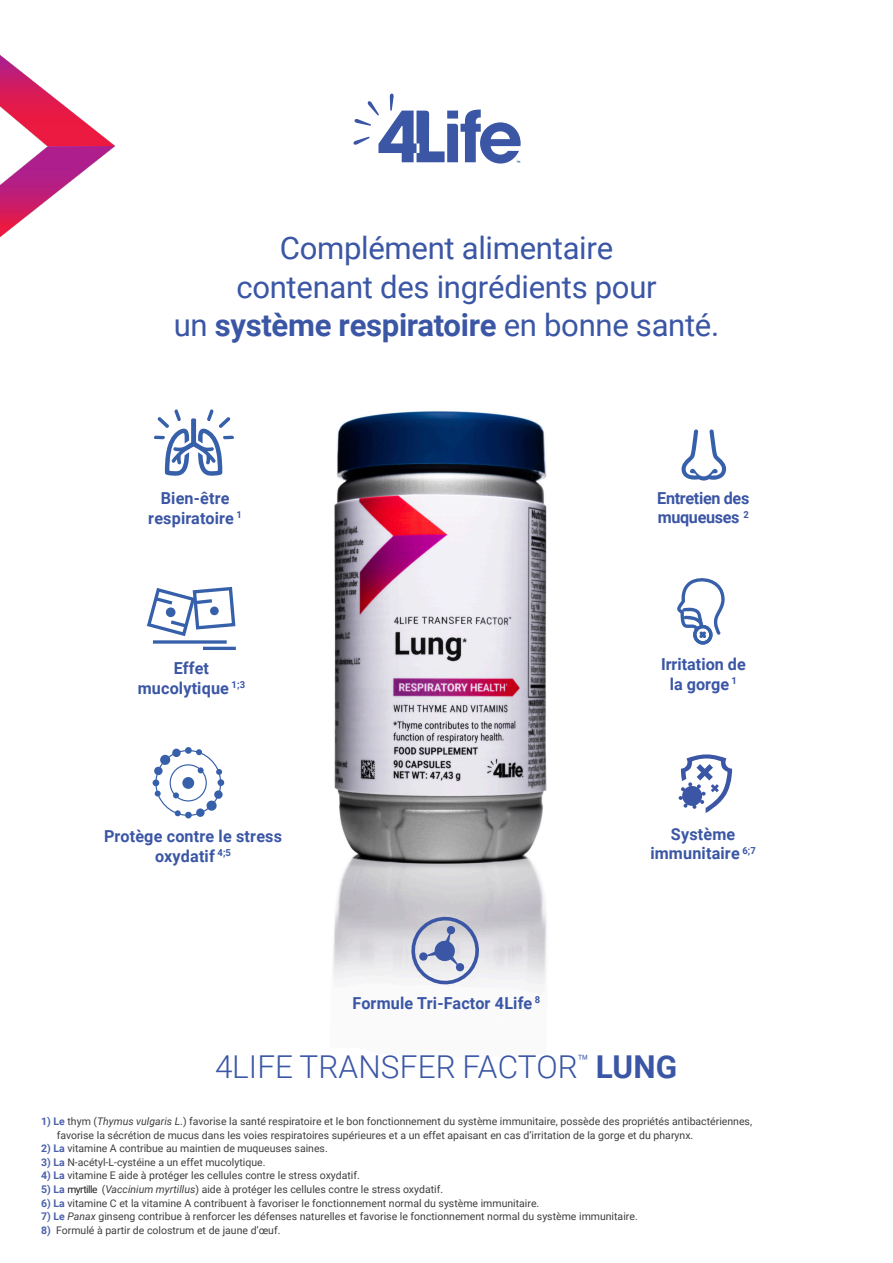
<style>
.page{position:relative;width:893px;height:1263px;background:#fff}
.page>*{position:absolute;margin:0;border:0;box-sizing:border-box;transform-origin:0 0}
.t1{font:300 31.5px "Roboto";letter-spacing:.005em;color:#3a56a5}
.t2{font:31.05px "Roboto";letter-spacing:-.01em;color:#3a56a5}
.t3{font:700 31.05px "Roboto";letter-spacing:-.01em;color:#3a56a5}
.t4{font:700 16.5px "Roboto";letter-spacing:.01em;color:#3a56a5}
.t5{font:700 16.5px "Roboto";letter-spacing:-.02em;color:#3a56a5}
.t6{font:10.5px "Roboto";color:#3e3e3f}
.s1{font-weight:400}
.s2{font-weight:700}
.s3{font-weight:700;color:#4a61ac}
.s4{font-style:italic}
.s5{font-size:10.2px;color:#231f20}
</style>
<div class="page">
<img style="left:333px;top:411px;width:214px;height:574px">
<svg style="left:404px;top:909px;width:82px;height:76px;background:#bcc1d4"></svg>
<svg style="left:353px;top:94px;width:168px;height:70px"></svg>
<svg style="left:147px;top:586px;width:89px;height:51px"></svg>
<svg style="left:153px;top:640px;width:74px;height:4px"></svg>
<hr style="left:203px;top:647px;width:33px;height:3px;background:#3760aa">
<svg style="left:154px;top:409px;width:80px;height:67px"></svg>
<svg style="left:153px;top:747px;width:71px;height:71px"></svg>
<svg style="left:677px;top:429px;width:50px;height:216px"></svg>
<svg style="left:679px;top:754px;width:53px;height:59px"></svg>
<img style="left:0;top:55px;width:115px;height:183px">
<p class="t2" style="left:280px;top:227px;width:335px">Complément alimentaire</p>
<p class="t2" style="left:236px;top:265px;width:422px">contenant des ingrédients pour</p>
<p class="t3" style="left:174px;top:303px;width:547px"><span class="s1">un</span> système respiratoire <span class="s1">en bonne santé.</span></p>
<p class="t4" style="left:161px;top:487px;width:70px">Bien-être</p>
<p class="t4" style="left:148px;top:506px;width:95px">respiratoire <sup>1</sup></p>
<p class="t5" style="left:657px;top:486px;width:94px">Entretien des</p>
<p class="t5" style="left:658px;top:506px;width:93px">muqueuses <sup>2</sup></p>
<p class="t4" style="left:174px;top:656px;width:37px">Effet</p>
<p class="t4" style="left:138px;top:676px;width:109px">mucolytique <sup>1;3</sup></p>
<p class="t4" style="left:661px;top:653px;width:86px">Irritation de</p>
<p class="t4" style="left:670px;top:672px;width:68px">la gorge <sup>1</sup></p>
<p class="t4" style="left:104px;top:825px;width:179px">Protège contre le stress</p>
<p class="t4" style="left:155px;top:844px;width:77px">oxydatif <sup>4;5</sup></p>
<p class="t4" style="left:671px;top:822px;width:66px">Système</p>
<p class="t4" style="left:650px;top:842px;width:107px">immunitaire <sup>6;7</sup></p>
<p class="t4" style="left:352px;top:991px;width:189px">Formule Tri-Factor 4Life <sup>8</sup></p>
<p class="t1" style="left:215px;top:1045px;width:464px">4LIFE TRANSFER FACTOR<sup>™</sup> <span class="s2">LUNG</span></p>
<p class="t6" style="left:41px;top:1114px;width:712px"><span class="s3">1) Le</span> thym (<span class="s4">Thymus vulgaris L</span>.) favorise la santé respiratoire et le bon fonctionnement du système immunitaire, possède des propriétés antibactériennes,</p>
<p class="t6" style="left:57px;top:1127px;width:638px">favorise la sécrétion de mucus dans les voies respiratoires supérieures et a un effet apaisant en cas d’irritation de la gorge et du pharynx.</p>
<p class="t6" style="left:41px;top:1141px;width:288px"><span class="s3">2) La</span> vitamine A contribue au maintien de muqueuses saines.</p>
<p class="t6" style="left:41px;top:1154px;width:226px"><span class="s3">3) La</span> N-acétyl-L-cystéine a un effet mucolytique.</p>
<p class="t6" style="left:41px;top:1168px;width:320px"><span class="s3">4) La</span> vitamine E aide à protéger les cellules contre le stress oxydatif.</p>
<p class="t6" style="left:41px;top:1182px;width:403px"><span class="s3">5) La</span> <span class="s5">myrtille</span> (<span class="s4">Vaccinium myrtillus</span>) aide à protéger les cellules contre le stress oxydatif.</p>
<p class="t6" style="left:41px;top:1196px;width:500px"><span class="s3">6) La</span> vitamine C et la vitamine A contribuent à favoriser le fonctionnement normal du système immunitaire.</p>
<p class="t6" style="left:41px;top:1209px;width:598px"><span class="s3">7) Le</span> <span class="s4">Panax</span> ginseng contribue à renforcer les défenses naturelles et favorise le fonctionnement normal du système immunitaire.</p>
<p class="t6" style="left:41px;top:1223px;width:241px"><span class="s3">8)</span> Formulé à partir de colostrum et de jaune d’œuf.</p>
</div>
